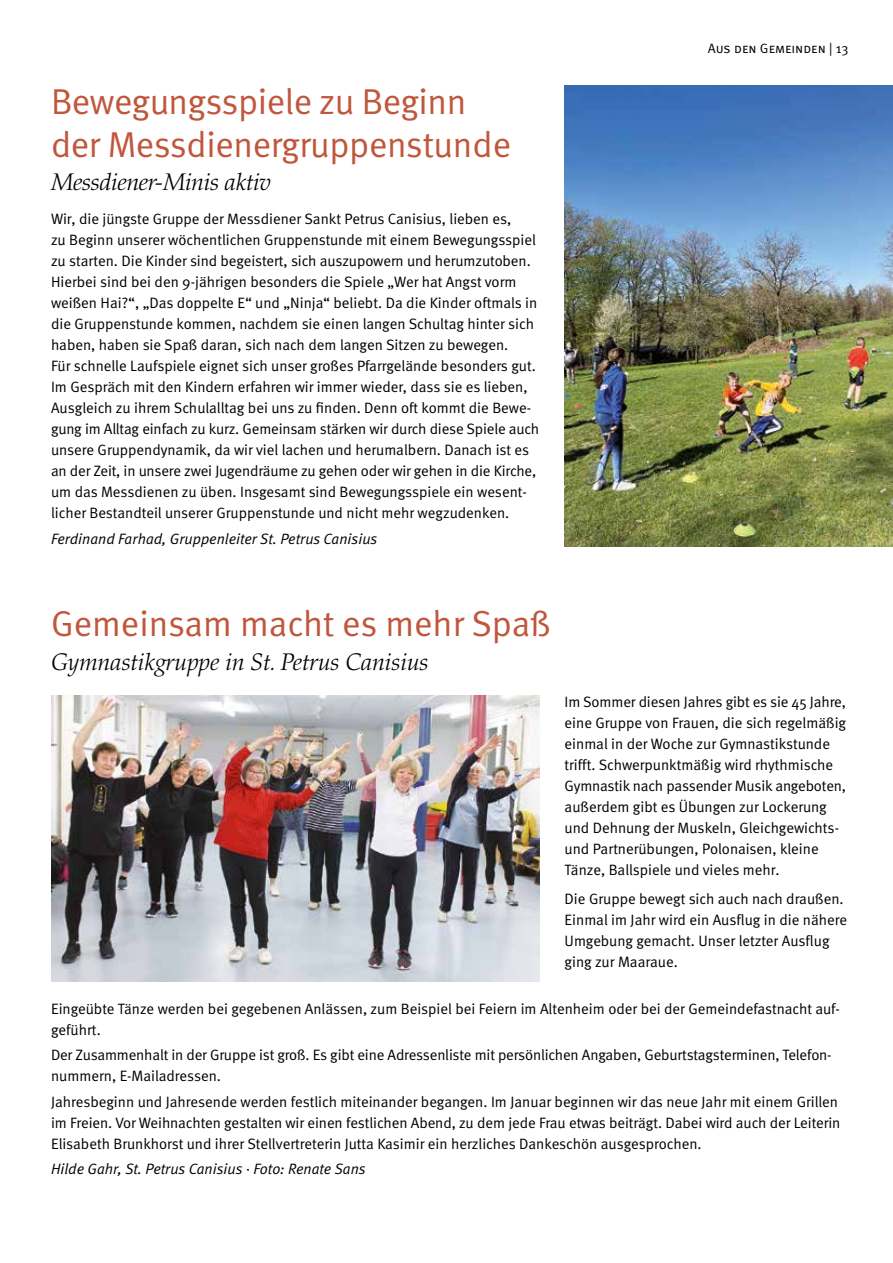
<style>
.page{position:relative;width:893px;height:1263px;background:#fff}
.page>*{position:absolute;margin:0;border:0;box-sizing:border-box;transform-origin:0 0}
.t1{font:36px/43.2px "Meta Normal";letter-spacing:-.01em;color:#c0573d}
.t2{font:italic 300 24px "Palatino";color:#000}
.t3{font:15px/21px "Meta Normal";letter-spacing:-.005em;color:#000}
.t4{font:italic 15px "Meta Normal";color:#000}
.t5{font:13.5px "Meta Normal Caps";color:#000}
.s1{font-family:"Meta Normal"}
</style>
<div class="page">
<img style="left:564px;top:85px;width:329px;height:461px">
<img style="left:51px;top:695px;width:488px;height:286px">
<h1 class="t1" style="left:51px;top:79px;width:462px">Bewegungsspiele zu Beginn der Messdienergruppenstunde</h1>
<h2 class="t2" style="left:51px;top:168px;width:222px">Messdiener-Minis aktiv</h2>
<p class="t3" style="left:51px;top:208px;width:490px">Wir, die jüngste Gruppe der Messdiener Sankt Petrus Canisius, lieben es,<br>zu Beginn unserer wöchentlichen Gruppenstunde mit einem Bewegungsspiel zu starten. Die Kinder sind begeistert, sich auszupowern und herumzutoben.<br>Hierbei sind bei den 9-jährigen besonders die Spiele „Wer hat Angst vorm weißen Hai?“, „Das doppelte E“ und „Ninja“ beliebt. Da die Kinder oftmals in die Gruppenstunde kommen, nachdem sie einen langen Schultag hinter sich haben, haben sie Spaß daran, sich nach dem langen Sitzen zu bewegen.<br>Für schnelle Laufspiele eignet sich unser großes Pfarrgelände besonders gut.<br>Im Gespräch mit den Kindern erfahren wir immer wieder, dass sie es lieben, Ausgleich zu ihrem Schulalltag bei uns zu finden. Denn oft kommt die Bewe&shy;gung im Alltag einfach zu kurz. Gemeinsam stärken wir durch diese Spiele auch unsere Gruppendynamik, da wir viel lachen und herumalbern. Danach ist es an der Zeit, in unsere zwei Jugendräume zu gehen oder wir gehen in die Kirche, um das Messdienen zu üben. Insgesamt sind Bewegungsspiele ein wesent&shy;licher Bestandteil unserer Gruppenstunde und nicht mehr wegzudenken.</p>
<p class="t4" style="left:51px;top:530px;width:328px">Ferdinand Farhad, Gruppenleiter St. Petrus Canisius</p>
<h1 class="t1" style="left:51px;top:601px;width:501px">Gemeinsam macht es mehr Spaß</h1>
<h2 class="t2" style="left:51px;top:648px;width:379px">Gymnastikgruppe in St. Petrus Canisius</h2>
<p class="t5" style="left:708px;top:41px;width:142px">Aus den Gemeinden | <span class="s1">13</span></p>
<p class="t3" style="left:565px;top:691px;width:283px">Im Sommer diesen Jahres gibt es sie 45 Jahre, eine Gruppe von Frauen, die sich regelmäßig einmal in der Woche zur Gymnastikstunde trifft. Schwerpunktmäßig wird rhythmische Gymnastik nach passender Musik angeboten, außerdem gibt es Übungen zur Lockerung und Dehnung der Muskeln, Gleichgewichts&shy;und Partnerübungen, Polonaisen, kleine Tänze, Ballspiele und vieles mehr.</p>
<p class="t3" style="left:565px;top:888px;width:284px">Die Gruppe bewegt sich auch nach draußen.<br>Einmal im Jahr wird ein Ausflug in die nähere Umgebung gemacht. Unser letzter Ausflug ging zur Maaraue.</p>
<p class="t3" style="left:51px;top:998px;width:790px">Eingeübte Tänze werden bei gegebenen Anlässen, zum Beispiel bei Feiern im Altenheim oder bei der Gemeindefastnacht auf&shy;geführt.</p>
<p class="t3" style="left:51px;top:1044px;width:782px">Der Zusammenhalt in der Gruppe ist groß. Es gibt eine Adressenliste mit persönlichen Angaben, Geburtstagsterminen, Telefon&shy;nummern, E-Mailadressen.</p>
<p class="t3" style="left:51px;top:1090px;width:791px">Jahresbeginn und Jahresende werden festlich miteinander begangen. Im Januar beginnen wir das neue Jahr mit einem Grillen im Freien. Vor Weihnachten gestalten wir einen festlichen Abend, zu dem jede Frau etwas beiträgt. Dabei wird auch der Leiterin<br>Elisabeth Brunkhorst und ihrer Stellvertreterin Jutta Kasimir ein herzliches Dankeschön ausgesprochen.</p>
<p class="t4" style="left:51px;top:1160px;width:316px">Hilde Gahr, St. Petrus Canisius · Foto: Renate Sans</p>
</div>
